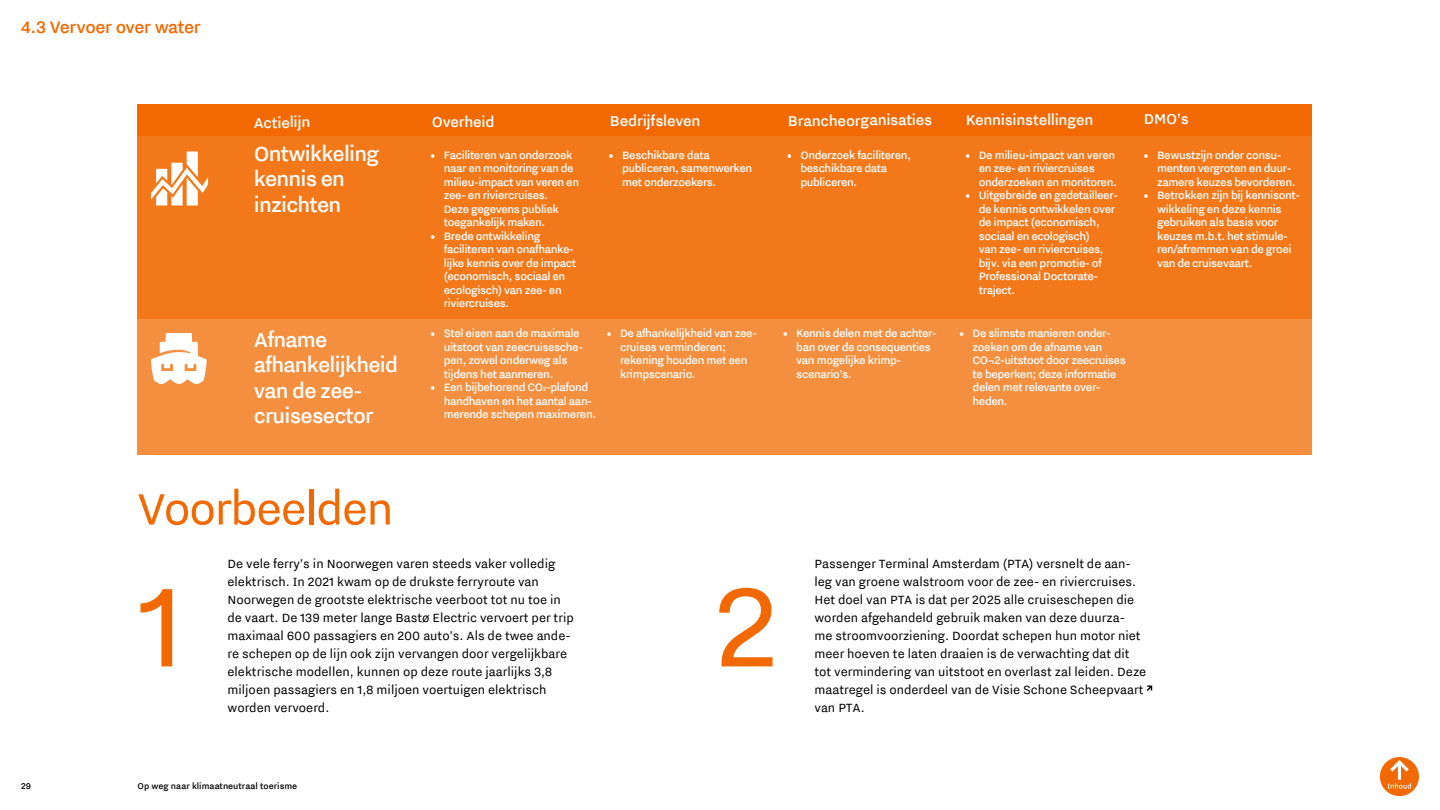
<style>
.page{position:relative;width:1440px;height:810px;background:#fff}
.page>*{position:absolute;margin:0;border:0;box-sizing:border-box;transform-origin:0 0}
.t1{font:141.75px "NL Nitti Grotesk";color:#f16900}
.t2{font:55.5px "NL Nitti Grotesk";letter-spacing:-.03em;color:#f16900}
.t3{font:500 25.5px/25.5px "NL Nitti Grotesk";letter-spacing:-.03em;color:#fff}
.t4{font:500 21px "NL Nitti Grotesk";letter-spacing:-.025em;color:#f16900}
.t5{font:500 18px "NL Nitti Grotesk";letter-spacing:-.02em;color:#fff}
.t6{font:15px/18px "NL Nitti Grotesk";color:#000}
.t7{font:500 13.5px/13.5px "NL Nitti Grotesk";letter-spacing:-.03em;color:#fff}
.t8{font:500 10.5px "NL Nitti Grotesk";color:#000}
.s1{font-family:"Minion Pro"}
.s2{font-size:7.5px}
</style>
<div class="page">
<div style="left:137px;top:136px;width:1175px;height:184px;background:#f3781a"></div>
<div style="left:137px;top:104px;width:1175px;height:31px;background:#f16900"></div>
<div style="left:137px;top:320px;width:1175px;height:135px;background:#f58f40"></div>
<svg style="left:151px;top:152px;width:57px;height:54px"></svg>
<svg style="left:151px;top:333px;width:56px;height:51px"></svg>
<svg style="left:1147px;top:685px;width:5px;height:6px"></svg>
<div style="left:1380px;top:757px;width:39px;height:39px;background:#f16900;border-radius:50%"></div>
<svg style="left:1388px;top:760px;width:23px;height:29px"></svg>
<h3 class="t4" style="left:21px;top:15px;width:181px">4.3 Vervoer over water</h3>
<h3 class="t5" style="left:254px;top:112px;width:58px">Actielijn</h3>
<h3 class="t5" style="left:432px;top:111px;width:64px">Overheid</h3>
<h3 class="t5" style="left:610px;top:111px;width:92px">Bedrijfsleven</h3>
<h3 class="t5" style="left:788px;top:110px;width:146px">Brancheorganisaties</h3>
<h3 class="t5" style="left:966px;top:109px;width:129px">Kennisinstellingen</h3>
<h3 class="t5" style="left:1144px;top:109px;width:47px">DMO’s</h3>
<p class="t7" style="left:444px;top:148px;width:137px;text-indent:-14px"><span class="s1">•</span> Faciliteren van onderzoek naar en monitoring van de milieu-impact van veren en zee- en riviercruises.<br>Deze gegevens publiek toegankelijk maken.</p>
<p class="t7" style="left:444px;top:229px;width:134px;text-indent:-14px"><span class="s1">•</span> Brede ontwikkeling faciliteren van onafhanke&shy;lijke kennis over de impact (economisch, sociaal en ecologisch) van zee- en riviercruises.</p>
<h3 class="t3" style="left:254px;top:140px;width:127px">Ontwikkeling kennis en inzichten</h3>
<p class="t7" style="left:622px;top:148px;width:132px;text-indent:-14px"><span class="s1">•</span> Beschikbare data publiceren, samenwerken met onderzoekers.</p>
<p class="t7" style="left:800px;top:148px;width:112px;text-indent:-13px"><span class="s1">•</span> Onderzoek faciliteren, beschikbare data publiceren.</p>
<p class="t7" style="left:979px;top:148px;width:140px;text-indent:-14px"><span class="s1">•</span> De milieu-impact van veren en zee- en riviercruises onderzoeken en monitoren.</p>
<p class="t7" style="left:979px;top:188px;width:141px;text-indent:-14px"><span class="s1">•</span> Uitgebreide en gedetailleer&shy;de kennis ontwikkelen over de impact (economisch, sociaal en ecologisch)<br>van zee- en riviercruises, bijv. via een promotie- of<br>Professional Doctorate&shy;traject.</p>
<p class="t7" style="left:1157px;top:148px;width:140px;text-indent:-14px"><span class="s1">•</span> Bewustzijn onder consu&shy;menten vergroten en duur&shy;zamere keuzes bevorderen.</p>
<p class="t7" style="left:1157px;top:188px;width:145px;text-indent:-14px"><span class="s1">•</span> Betrokken zijn bij kennisont&shy;wikkeling en deze kennis gebruiken als basis voor keuzes m.b.t. het stimule&shy;ren/afremmen van de groei van de cruisevaart.</p>
<h3 class="t3" style="left:254px;top:326px;width:146px">Afname afhankelijkheid van de zee&shy;cruisesector</h3>
<p class="t7" style="left:444px;top:326px;width:141px;text-indent:-14px"><span class="s1">•</span> Stel eisen aan de maximale uitstoot van zeecruisesche&shy;pen, zowel onderweg als tijdens het aanmeren.</p>
<p class="t7" style="left:444px;top:380px;width:154px;text-indent:-13px"><span class="s1">•</span> Een bijbehorend CO<span class="s2">2</span>-plafond handhaven en het aantal aan&shy;merende schepen maximeren.</p>
<p class="t7" style="left:620px;top:326px;width:139px;text-indent:-14px"><span class="s1">•</span> De afhankelijkheid van zee&shy;cruises verminderen; rekening houden met een krimpscenario.</p>
<p class="t7" style="left:796px;top:326px;width:142px;text-indent:-14px"><span class="s1">•</span> Kennis delen met de achter&shy;ban over de consequenties van mogelijke krimp&shy;scenario’s.</p>
<p class="t7" style="left:973px;top:326px;width:155px;text-indent:-14px"><span class="s1">•</span> De slimste manieren onder&shy;zoeken om de afname van<br>CO¬2-uitstoot door zeecruises te beperken; deze informatie delen met relevante over&shy;heden.</p>
<h2 class="t2" style="left:138px;top:477px;width:258px">Voorbeelden</h2>
<p class="t6" style="left:228px;top:554px;width:348px">De vele ferry’s in Noorwegen varen steeds vaker volledig elektrisch. In 2021 kwam op de drukste ferryroute van Noorwegen de grootste elektrische veerboot tot nu toe in de vaart. De 139 meter lange Bastø Electric vervoert per trip maximaal 600 passagiers en 200 auto’s. Als de twee ande&shy;re schepen op de lijn ook zijn vervangen door vergelijkbare elektrische modellen, kunnen op deze route jaarlijks 3,8 miljoen passagiers en 1,8 miljoen voertuigen elektrisch worden vervoerd.</p>
<p class="t6" style="left:814px;top:554px;width:333px">Passenger Terminal Amsterdam (PTA) versnelt de aan&shy;leg van groene walstroom voor de zee- en riviercruises.<br>Het doel van PTA is dat per 2025 alle cruiseschepen die worden afgehandeld gebruik maken van deze duurza&shy;me stroomvoorziening. Doordat schepen hun motor niet meer hoeven te laten draaien is de verwachting dat dit tot vermindering van uitstoot en overlast zal leiden. Deze maatregel is onderdeel van de Visie Schone Scheepvaart van PTA.</p>
<h1 class="t1" style="left:137px;top:544px;width:49px">1</h1>
<h1 class="t1" style="left:715px;top:544px;width:64px">2</h1>
<p class="t8" style="left:21px;top:780px;width:12px">29</p>
<p class="t8" style="left:138px;top:780px;width:161px">Op weg naar klimaatneutraal toerisme</p>
</div>
